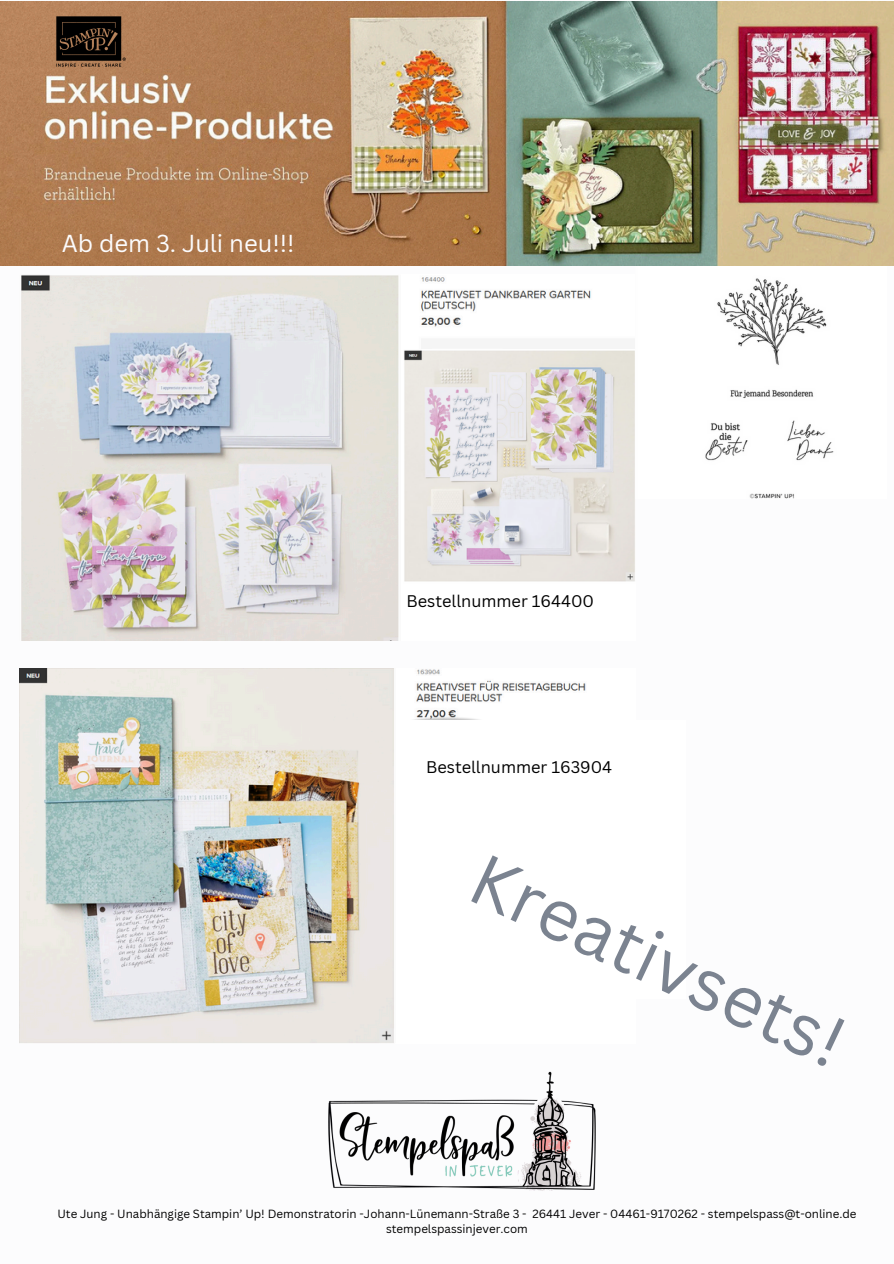
<style>
.page{position:relative;width:894px;height:1264px;background:#fff}
.page>*{position:absolute;margin:0;border:0;box-sizing:border-box;transform-origin:0 0}
.t1{font:70.8px "Canva Sans";color:#7b8390}
.t2{font:23.85px "Canva Sans";color:#fcfcfd}
.t3{font:16.35px "Canva Sans";color:#000}
.t4{font:11.55px "Canva Sans";color:#000}
</style>
<div class="page">
<img style="left:328px;top:1071px;width:268px;height:120px">
<img style="left:0;top:1px;width:893px;height:265px">
<img style="left:21px;top:275px;width:570px;height:365px">
<img style="left:403px;top:349px;width:232px;height:234px">
<img style="left:705px;top:278px;width:129px;height:220px">
<img style="left:20px;top:668px;width:566px;height:375px">
<img style="left:404px;top:742px;width:6px;height:16px">
<img style="left:404px;top:712px;width:85px;height:16px">
<div style="left:405px;top:720px;width:82px;height:30px;background:#fff"></div>
<div style="left:410px;top:720px;width:276px;height:278px;background:#fff"></div>
<img style="left:49px;top:14px;width:81px;height:56px">
<h3 class="t2" style="left:62px;top:227px;width:234px">Ab dem 3. Juli neu!!!</h3>
<p class="t3" style="left:406px;top:589px;width:189px">Bestellnummer 164400</p>
<p class="t3" style="left:426px;top:755px;width:187px">Bestellnummer 163904</p>
<h1 class="t1" style="left:496px;top:829px;width:405px;rotate:25deg">Kreativsets!</h1>
<p class="t4" style="left:57px;top:1205px;width:800px">Ute Jung - Unabhängige Stampin’ Up! Demonstratorin -Johann-Lünemann-Straße 3 - 26441 Jever - 04461-9170262 - stempelspass@t-online.de</p>
<p class="t4" style="left:386px;top:1220px;width:143px">stempelspassinjever.com</p>
</div>
